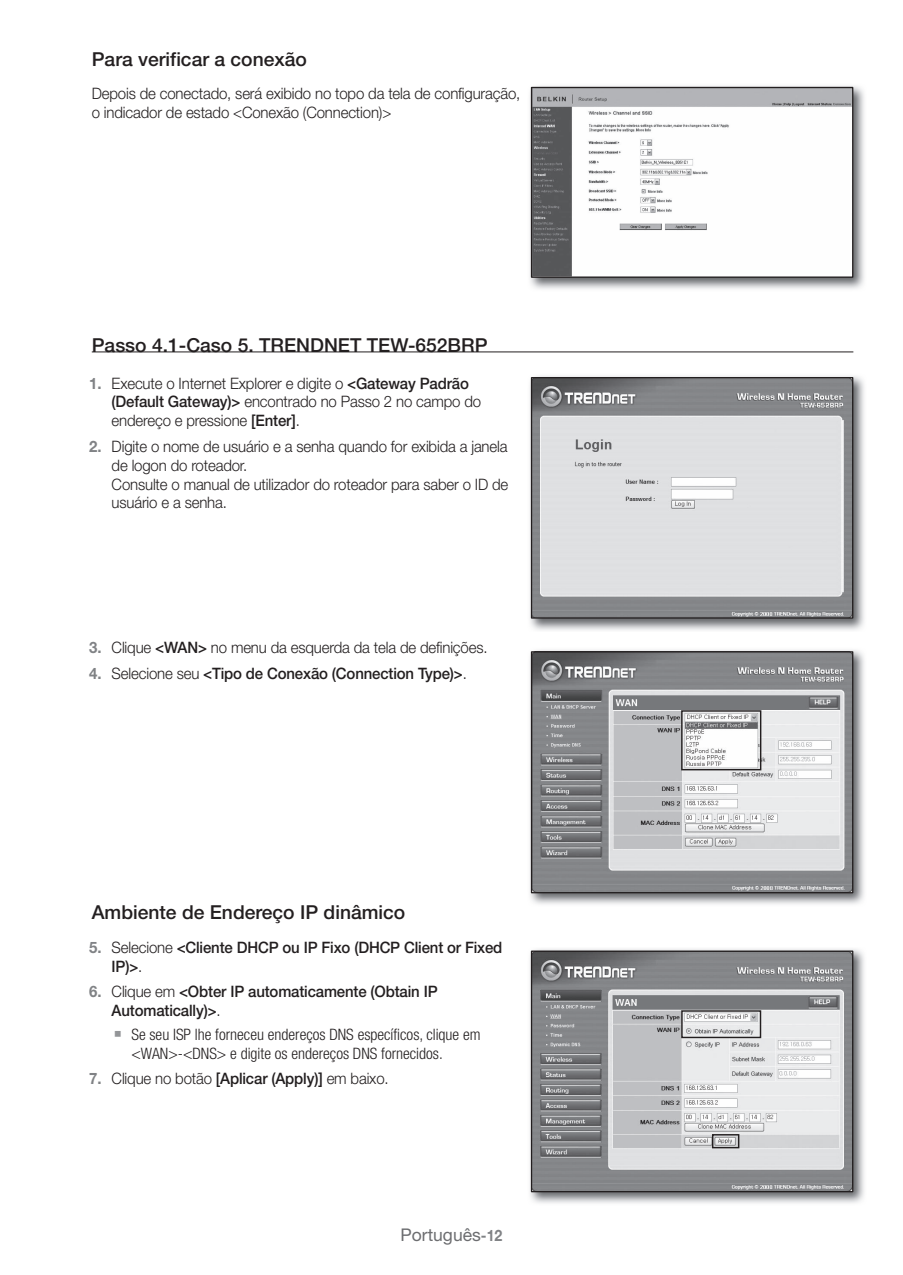
<style>
.page{position:relative;width:903px;height:1275px;background:#fff}
.page>*{position:absolute;margin:0;border:0;box-sizing:border-box;transform-origin:0 0}
.t1{font:500 19.25px "Helvetica Neue cp";color:#231f20}
.t2{font:17.5px "Helvetica Neue cp";color:#6c6d70}
.t3{font:300 15.75px/18.9px "Helvetica Neue cp";letter-spacing:-.01em;color:#231f20;scale:.95 1}
.t4{font:500 15.75px/18.9px "Helvetica Neue cp";letter-spacing:-.01em;color:#231f20;scale:.95 1}
.t5{font:300 condensed 15.75px/18.9px "Helvetica Neue cp";color:#231f20}
.s1{font-weight:700;color:#808285}
.s2{font-weight:500}
.s3{font-weight:300}
.s4{font-family:"SI Icon HR755";font-weight:400;font-stretch:normal;font-size:17.5px;color:#939598}
.s5{font-weight:700;font-size:15.75px;color:#808285}
</style>
<div class="page">
<hr style="left:92px;top:351px;width:761px;height:1px;background:#231f20">
<img style="left:530px;top:376px;width:334px;height:254px">
<img style="left:533px;top:379px;width:318px;height:238px">
<div style="left:531px;top:377px;width:322px;height:242px;border:1px solid #231f20"></div>
<img style="left:530px;top:86px;width:334px;height:203px">
<img style="left:533px;top:89px;width:318px;height:187px">
<div style="left:531px;top:87px;width:322px;height:191px;border:1px solid #231f20"></div>
<img style="left:530px;top:650px;width:334px;height:254px">
<img style="left:533px;top:653px;width:318px;height:238px">
<div style="left:531px;top:651px;width:322px;height:242px;border:1px solid #231f20"></div>
<div style="left:681px;top:710px;width:80px;height:60px;border:1px solid #231f20"></div>
<img style="left:530px;top:949px;width:334px;height:254px">
<img style="left:533px;top:952px;width:318px;height:238px">
<div style="left:531px;top:950px;width:322px;height:242px;border:1px solid #231f20"></div>
<div style="left:681px;top:1010px;width:80px;height:28px;border:1px solid #231f20"></div>
<div style="left:712px;top:1134px;width:27px;height:14px;border:1px solid #231f20"></div>
<p class="t1" style="left:92px;top:48px;width:217px">Para verificar a conexão</p>
<p class="t3" style="left:92px;top:84px;width:453px">Depois de conectado, será exibido no topo da tela de configuração, o indicador de estado &lt;Conexão (Connection)&gt;</p>
<p class="t1" style="left:92px;top:334px;width:397px">Passo 4.1-Caso 5. TRENDNET TEW-652BRP</p>
<p class="t3" style="left:112px;top:374px;width:390px;text-indent:-22px"><span class="s1">1.</span> Execute o Internet Explorer e digite o <span class="s2">&lt;Gateway Padrão (Default Gateway)&gt;</span> encontrado no Passo 2 no campo do endereço e pressione <span class="s2">[Enter]</span>.</p>
<p class="t3" style="left:112px;top:437px;width:419px;text-indent:-22px"><span class="s1">2.</span> Digite o nome de usuário e a senha quando for exibida a janela de logon do roteador.<br>Consulte o manual de utilizador do roteador para saber o ID de usuário e a senha.</p>
<p class="t3" style="left:89px;top:639px;width:421px"><span class="s1">3.</span> Clique <span class="s2">&lt;WAN&gt;</span> no menu da esquerda da tela de definições.</p>
<p class="t4" style="left:89px;top:664px;width:399px"><span class="s1">4.</span> <span class="s3">Selecione seu</span> &lt;Tipo de Conexão (Connection Type)&gt;<span class="s3">.</span></p>
<p class="t1" style="left:92px;top:901px;width:315px">Ambiente de Endereço IP dinâmico</p>
<p class="t4" style="left:112px;top:938px;width:413px;text-indent:-22px"><span class="s1">5.</span> <span class="s3">Selecione</span> &lt;Cliente DHCP ou IP Fixo (DHCP Client or Fixed<br>IP)&gt;<span class="s3">.</span></p>
<p class="t4" style="left:112px;top:982px;width:345px;text-indent:-22px"><span class="s1">6.</span> <span class="s3">Clique em</span> &lt;Obter IP automaticamente (Obtain IP<br>Automatically)&gt;<span class="s3">.</span></p>
<p class="t5" style="left:131px;top:1025px;width:351px;text-indent:-17px"><span class="s4">`</span> Se seu ISP lhe forneceu endereços DNS específicos, clique em &lt;WAN&gt;-&lt;DNS&gt; e digite os endereços DNS fornecidos.</p>
<p class="t3" style="left:89px;top:1069px;width:317px"><span class="s1">7.</span> Clique no botão <span class="s2">[Aplicar (Apply)]</span> em baixo.</p>
<p class="t2" style="left:400px;top:1225px;width:103px">Português<span class="s5">-12</span></p>
</div>
